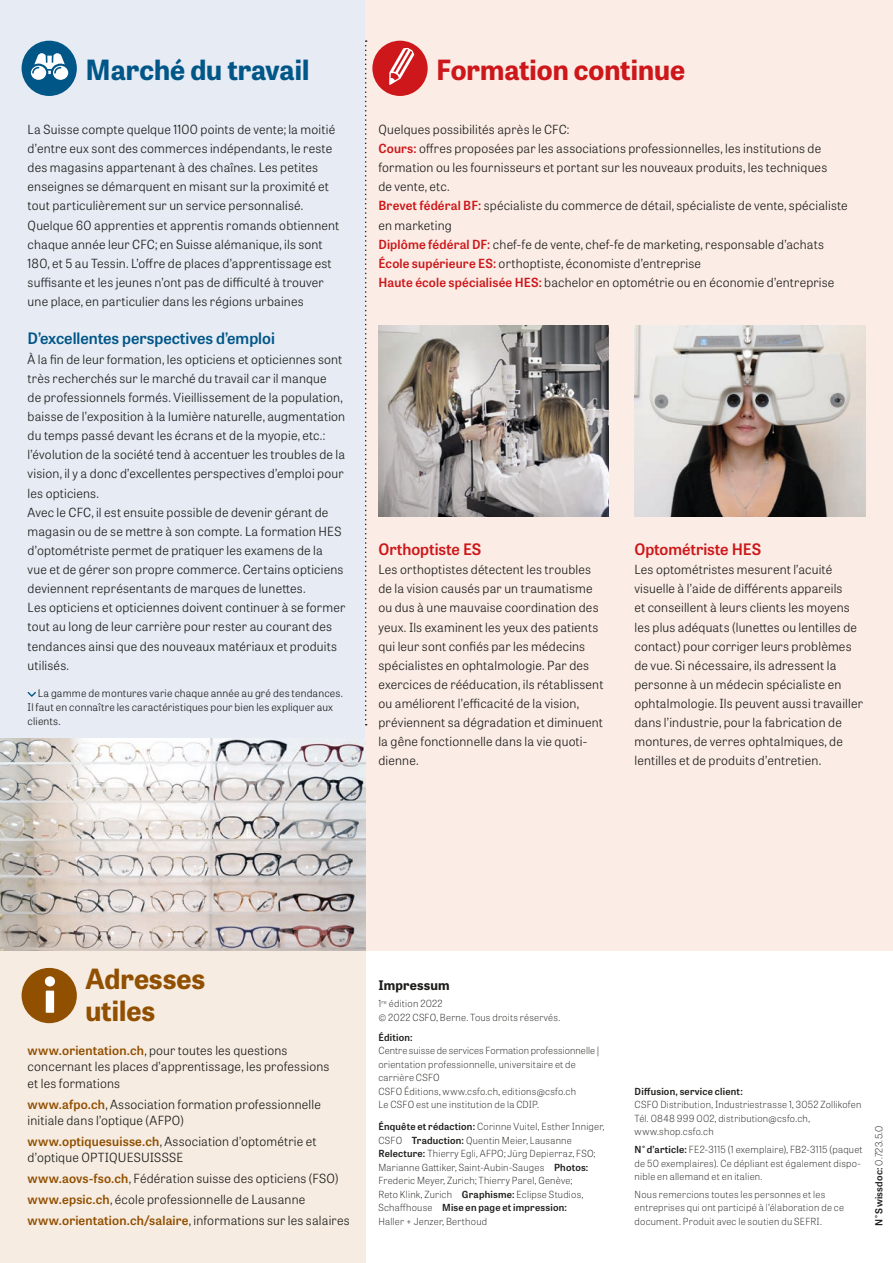
<style>
.page{position:relative;width:893px;height:1263px;background:#fff}
.page>*{position:absolute;margin:0;border:0;box-sizing:border-box;transform-origin:0 0}
.t1{font:700 27.75px "Tablet Gothic";color:#cd171a}
.t2{font:700 27.75px "Tablet Gothic";color:#005687}
.t3{font:700 27.75px/32px "Tablet Gothic";color:#914f00}
.t4{font:600 15.75px "Tablet Gothic";color:#005687}
.t5{font:600 15.75px "Tablet Gothic";color:#cd171a}
.t6{font:700 13.2px "Tablet Gothic";letter-spacing:.015em;color:#1d1d1b}
.t7{font:300 12.6px/19.2px "Tablet Gothic";letter-spacing:.015em;color:#1d1d1b}
.t8{font:300 10.5px/14.4px "Tablet Gothic";letter-spacing:.015em;color:#1d1d1b}
.t9{font:100 9.75px/13.5px "Tablet Gothic";letter-spacing:.025em;color:#1d1d1b}
.t10{font:600 9.75px "Tablet Gothic";letter-spacing:.02em;color:#1d1d1b}
.s1{font-weight:600;color:#cd171a}
.s2{font-weight:600;color:#914f00}
.s3{font-weight:600}
.s4{font-weight:100}
</style>
<div class="page">
<div style="left:0;top:0;width:366px;height:746px;background:#e6ebf4"></div>
<div style="left:366px;top:0;width:527px;height:950px;background:#fbece5"></div>
<div style="left:0;top:950px;width:366px;height:313px;background:#f6ece2"></div>
<div style="left:372px;top:41px;width:56px;height:55px;background:#cd171a;border-radius:50%"></div>
<svg style="left:389px;top:48px;width:25px;height:37px"></svg>
<div style="left:22px;top:41px;width:55px;height:55px;background:#005687;border-radius:50%"></div>
<svg style="left:31px;top:53px;width:37px;height:27px"></svg>
<svg style="left:365px;top:40px;width:2px;height:685px"></svg>
<img style="left:378px;top:325px;width:231px;height:192px">
<img style="left:634px;top:325px;width:231px;height:192px">
<div style="left:22px;top:968px;width:55px;height:55px;background:#914f00;border-radius:50%"></div>
<div style="left:46px;top:990px;width:8px;height:23px;background:#fff"></div>
<div style="left:45px;top:976px;width:10px;height:10px;background:#fff;border-radius:50%"></div>
<img style="left:0;top:738px;width:366px;height:212px">
<svg style="left:28px;top:692px;width:8px;height:5px"></svg>
<h1 class="t2" style="left:85px;top:50px;width:225px">Marché du travail</h1>
<p class="t7" style="left:28px;top:119px;width:313px">La Suisse compte quelque 1100 points de vente; la moitié d’entre eux sont des commerces indépendants, le reste des magasins appartenant à des chaînes. Les petites enseignes se démarquent en misant sur la proximité et tout particulièrement sur un service personnalisé.<br>Quelque 60 apprenties et apprentis romands obtiennent chaque année leur CFC; en Suisse alémanique, ils sont 180, et 5 au Tessin. L’offre de places d’apprentissage est suffisante et les jeunes n’ont pas de difficulté à trouver une place, en particulier dans les régions urbaines</p>
<p class="t4" style="left:28px;top:328px;width:249px">D’excellentes perspectives d’emploi</p>
<p class="t7" style="left:28px;top:349px;width:319px">À la fin de leur formation, les opticiens et opticiennes sont très recherchés sur le marché du travail car il manque<br>de professionnels formés. Vieillissement de la population, baisse de l’exposition à la lumière naturelle, augmentation du temps passé devant les écrans et de la myopie, etc.: l’évolution de la société tend à accentuer les troubles de la vision, il y a donc d’excellentes perspectives d’emploi pour les opticiens.<br>Avec le CFC, il est ensuite possible de devenir gérant de magasin ou de se mettre à son compte. La formation HES d’optométriste permet de pratiquer les examens de la vue et de gérer son propre commerce. Certains opticiens deviennent représentants de marques de lunettes.<br>Les opticiens et opticiennes doivent continuer à se former tout au long de leur carrière pour rester au courant des tendances ainsi que des nouveaux matériaux et produits utilisés.</p>
<p class="t8" style="left:28px;top:685px;width:317px;text-indent:10px">La gamme de montures varie chaque année au gré des tendances.<br>Il faut en connaître les caractéristiques pour bien les expliquer aux clients.</p>
<h1 class="t1" style="left:436px;top:50px;width:250px">Formation continue</h1>
<p class="t7" style="left:378px;top:119px;width:471px">Quelques possibilités après le CFC:<br><span class="s1">Cours:</span> offres proposées par les associations professionnelles, les institutions de formation ou les fournisseurs et portant sur les nouveaux produits, les techniques<br>de vente, etc.<br><span class="s1">Brevet fédéral BF:</span> spécialiste du commerce de détail, spécialiste de vente, spécialiste en marketing<br><span class="s1">Diplôme fédéral DF:</span> chef-fe de vente, chef-fe de marketing, responsable d’achats <span class="s1">École supérieure ES:</span> orthoptiste, économiste d’entreprise<br><span class="s1">Haute école spécialisée HES:</span> bachelor en optométrie ou en économie d’entreprise</p>
<p class="t5" style="left:378px;top:538px;width:104px">Orthoptiste ES</p>
<p class="t7" style="left:378px;top:559px;width:226px">Les orthoptistes détectent les troubles de la vision causés par un traumatisme ou dus à une mauvaise coordination des yeux. Ils examinent les yeux des patients qui leur sont confiés par les médecins spécialistes en ophtalmologie. Par des exercices de rééducation, ils rétablissent ou améliorent l’efficacité de la vision, préviennent sa dégradation et diminuent la gêne fonctionnelle dans la vie quoti&shy;dienne.</p>
<p class="t5" style="left:634px;top:538px;width:128px">Optométriste HES</p>
<p class="t7" style="left:634px;top:559px;width:230px">Les optométristes mesurent l’acuité visuelle à l’aide de différents appareils<br>et conseillent à leurs clients les moyens les plus adéquats (lunettes ou lentilles de contact) pour corriger leurs problèmes de vue. Si nécessaire, ils adressent la personne à un médecin spécialiste en ophtalmologie. Ils peuvent aussi travailler dans l’industrie, pour la fabrication de montures, de verres ophtalmiques, de lentilles et de produits d’entretien.</p>
<h1 class="t3" style="left:85px;top:962px;width:121px">Adresses utiles</h1>
<p class="t7" style="left:28px;top:1041px;width:303px;line-height:16.5px"><span class="s2">www.orientation.ch</span>, pour toutes les questions concernant les places d’apprentissage, les professions et les formations</p>
<p class="t7" style="left:28px;top:1095px;width:295px;line-height:16.5px"><span class="s2">www.afpo.ch</span>, Association formation professionnelle initiale dans l’optique (AFPO)</p>
<p class="t7" style="left:28px;top:1132px;width:290px;line-height:16.5px"><span class="s2">www.optiquesuisse.ch</span>, Association d’optométrie et d’optique OPTIQUESUISSSE</p>
<p class="t7" style="left:28px;top:1168px;width:324px;line-height:20.7px"><span class="s2">www.aovs-fso.ch</span>, Fédération suisse des opticiens (FSO) <span class="s2">www.epsic.ch</span>, école professionnelle de Lausanne <span class="s2">www.orientation.ch/salaire</span>, informations sur les salaires</p>
<p class="t6" style="left:378px;top:975px;width:73px">Impressum</p>
<p class="t9" style="left:378px;top:997px;width:183px">1<sup>re</sup> édition 2022<br>© 2022 CSFO, Berne. Tous droits réservés.</p>
<p class="t10" style="left:378px;top:1030px;width:36px">Édition:</p>
<p class="t9" style="left:378px;top:1043px;width:222px">Centre suisse de services Formation professionnelle | orientation professionnelle, universitaire et de carrière CSFO<br>CSFO Éditions, www.csfo.ch, editions@csfo.ch<br>Le CSFO est une institution de la CDIP.</p>
<p class="t9" style="left:378px;top:1119px;width:228px"><span class="s3">Énquête et rédaction:</span> Corinne Vuitel, Esther Inniger, CSFO <span class="s3">Traduction:</span> Quentin Meier, Lausanne <span class="s3">Relecture:</span> Thierry Egli, AFPO; Jürg Depierraz, FSO; Marianne Gattiker, Saint-Aubin-Sauges <span class="s3">Photos:<br></span>Frederic Meyer, Zurich; Thierry Parel, Genève;<br>Reto Klink, Zurich <span class="s3">Graphisme:</span> Eclipse Studios, Schaffhouse <span class="s3">Mise en page et impression:<br></span>Haller + Jenzer, Berthoud</p>
<p class="t10" style="left:635px;top:1084px;width:110px">Diffusion, service client:</p>
<p class="t9" style="left:635px;top:1097px;width:228px">CSFO Distribution, Industriestrasse 1, 3052 Zollikofen<br>Tél. 0848 999 002, distribution@csfo.ch, www.shop.csfo.ch</p>
<p class="t9" style="left:635px;top:1142px;width:229px"><span class="s3">N° d’article:</span> FE2-3115 (1 exemplaire), FB2-3115 (paquet de 50 exemplaires). Ce dépliant est également dispo&shy;nible en allemand et en italien.</p>
<p class="t9" style="left:635px;top:1187px;width:211px">Nous remercions toutes les personnes et les entreprises qui ont participé à l’élaboration de ce document. Produit avec le soutien du SEFRI.</p>
<p class="t10" style="left:872px;top:1226px;width:102px;rotate:-90deg">N° Swissdoc: <span class="s4">0.723.5.0</span></p>
</div>
